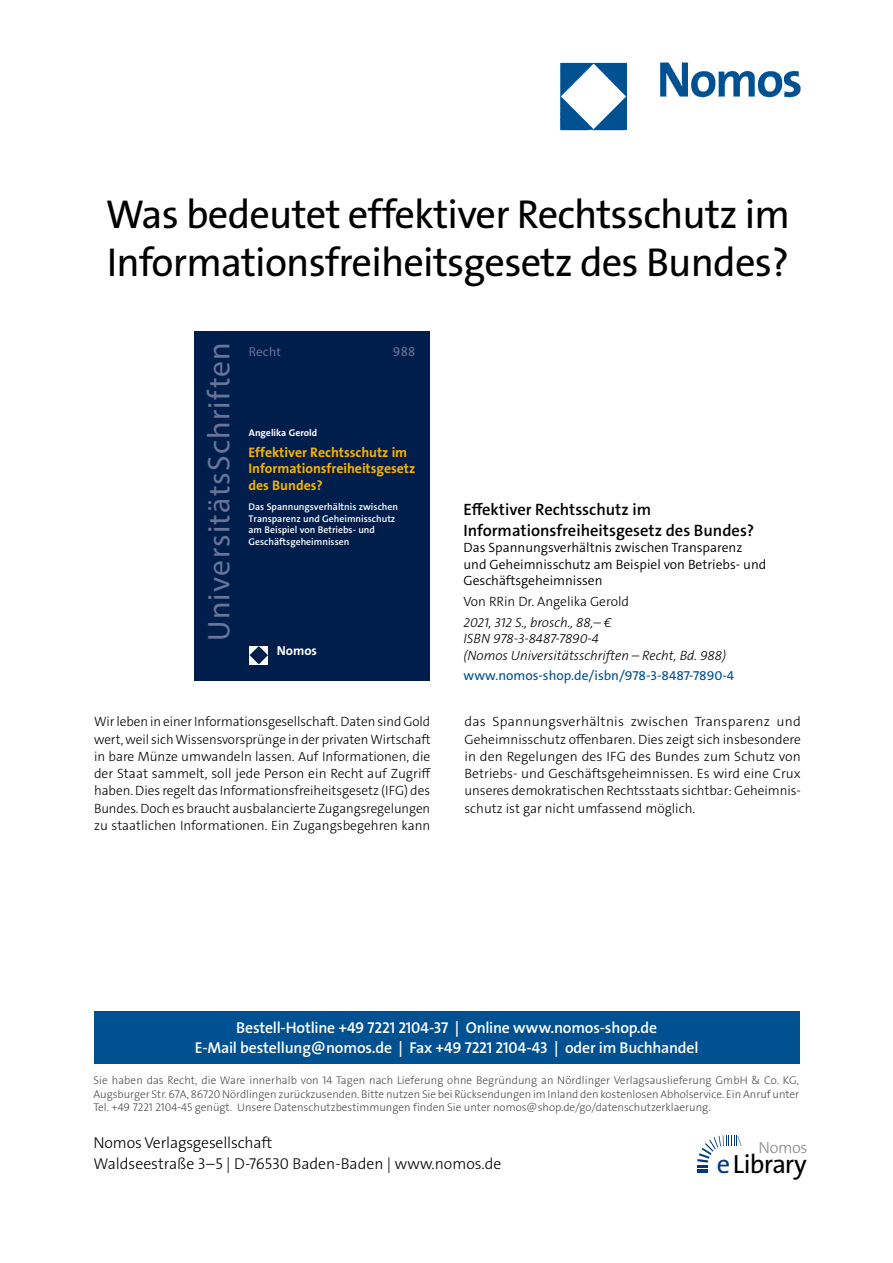
<style>
.page{position:relative;width:893px;height:1263px;background:#fff}
.page>*{position:absolute;margin:0;border:0;box-sizing:border-box;transform-origin:0 0}
.t1{font:40.5px/48px "The Sans Os F";letter-spacing:-.02em;color:#000}
.t2{font:31.5px "Myriad Pro";letter-spacing:.04em;color:#6a7398}
.t3{font:26.4px "The Sans Os F";letter-spacing:-.03em;color:#000}
.t4{font:600 16.5px/21px "The Sans C5";color:#000}
.t5{font:300 16.2px "The Sans Os F";letter-spacing:-.02em;color:#87888a}
.t6{font:600 15.75px/21px "The Sans Os F";letter-spacing:-.01em;color:#fff;text-align:center}
.t7{font:300 15.75px/21px "The Sans Os F";color:#000}
.t8{font:700 13.8px/16.8px "The Sans Os F";letter-spacing:-.005em;color:#f9b200}
.t9{font:300 13.5px/17.2px "The Sans C5";color:#000;text-align:justify}
.t10{font:300 13.5px/16.5px "The Sans C5";color:#000}
.t11{font:italic 300 13.5px/16.5px "The Sans C5";color:#000}
.t12{font:13.5px "The Sans C5";color:#005192}
.t13{font:13.05px "Myriad Pro";letter-spacing:.025em;color:#6a7398}
.t14{font:700 13.05px "The Sans Os F";color:#fff}
.t15{font:13.05px "The Sans Os F";color:#6a7398}
.t16{font:300 11.25px/13.5px "The Sans Os F";color:#4b4b4d;text-align:justify}
.t17{font:600 9.75px/12px "The Sans Os F";color:#fff}
.t18{font:700 9.75px "The Sans Os F";color:#fff}
.s1{color:#003882}
</style>
<div class="page">
<img style="left:559px;top:62px;width:242px;height:69px">
<div style="left:94px;top:1011px;width:705px;height:52px;background:#005192"></div>
<svg style="left:697px;top:1135px;width:45px;height:38px"></svg>
<div style="left:194px;top:331px;width:236px;height:349px;background:#001e4c"></div>
<svg style="left:250px;top:646px;width:18px;height:18px"></svg>
<h1 class="t1" style="left:106px;top:194px;width:685px">Was bedeutet effektiver Rechtsschutz im<br>Informationsfreiheitsgesetz des Bundes?</h1>
<h2 class="t2" style="left:200px;top:641px;width:300px;rotate:-90deg">UniversitätsSchriften</h2>
<p class="t13" style="left:249px;top:343px;width:34px">Recht</p>
<p class="t15" style="left:393px;top:346px;width:24px">988</p>
<p class="t18" style="left:249px;top:427px;width:70px">Angelika Gerold</p>
<p class="t8" style="left:249px;top:444px;width:168px">Effektiver Rechtsschutz im<br>Informationsfreiheitsgesetz des Bundes?</p>
<p class="t17" style="left:249px;top:500px;width:151px">Das Spannungsverhältnis zwischen<br>Transparenz und Geheimnisschutz am Beispiel von Betriebs- und<br>Geschäftsgeheimnissen</p>
<p class="t14" style="left:277px;top:642px;width:42px">Nomos</p>
<p class="t4" style="left:463px;top:499px;width:292px">Effektiver Rechtsschutz im<br>Informationsfreiheitsgesetz des Bundes?</p>
<p class="t10" style="left:463px;top:539px;width:304px">Das Spannungsverhältnis zwischen Transparenz und Geheimnisschutz am Beispiel von Betriebs- und<br>Geschäftsgeheimnissen</p>
<p class="t9" style="left:463px;top:593px;width:167px">Von RRin Dr. Angelika Gerold</p>
<p class="t11" style="left:463px;top:614px;width:264px">2021, 312 S., brosch., 88,– €<br>ISBN 978-3-8487-7890-4<br>(Nomos Universitätsschriften – Recht, Bd. 988)</p>
<p class="t12" style="left:463px;top:667px;width:272px">www.nomos-shop.de/isbn/978-3-8487-7890-4</p>
<p class="t9" style="left:94px;top:713px;width:338px">Wir leben in einer Informationsgesellschaft. Daten sind Gold wert, weil sich Wissensvorsprünge in der privaten Wirtschaft in bare Münze umwandeln lassen. Auf Informationen, die der Staat sammelt, soll jede Person ein Recht auf Zugriff haben. Dies regelt das Informationsfreiheitsgesetz (IFG) des Bundes. Doch es braucht ausbalancierte Zugangsregelungen zu staatlichen Informationen. Ein Zugangsbegehren kann</p>
<p class="t9" style="left:464px;top:713px;width:338px">das Spannungsverhältnis zwischen Transparenz und Geheimnisschutz offenbaren. Dies zeigt sich insbesondere in den Regelungen des IFG des Bundes zum Schutz von Betriebs- und Geschäftsgeheimnissen. Es wird eine Crux unseres demokratischen Rechtsstaats sichtbar: Geheimnis&shy;schutz ist gar nicht umfassend möglich.</p>
<p class="t6" style="left:195px;top:1017px;width:505px">Bestell-Hotline +49 7221 2104-37 | Online www.nomos-shop.de<br>E-Mail bestellung@nomos.de | Fax +49 7221 2104-43 | oder im Buchhandel</p>
<p class="t16" style="left:94px;top:1074px;width:707px">Sie haben das Recht, die Ware innerhalb von 14 Tagen nach Lieferung ohne Begründung an Nördlinger Verlagsauslieferung GmbH &amp; Co. KG, Augsburger Str. 67A, 86720 Nördlingen zurückzusenden. Bitte nutzen Sie bei Rücksendungen im Inland den kostenlosen Abholservice. Ein Anruf unter Tel. +49 7221 2104-45 genügt. Unsere Datenschutzbestimmungen finden Sie unter nomos@shop.de/go/datenschutzerklaerung.</p>
<p class="t7" style="left:94px;top:1133px;width:409px">Nomos Verlagsgesellschaft<br>Waldseestraße 3–5 | D-76530 Baden-Baden | www.nomos.de</p>
<p class="t5" style="left:758px;top:1137px;width:51px">Nomos</p>
<h3 class="t3" style="left:717px;top:1153px;width:91px"><span class="s1">e</span>Library</h3>
</div>
